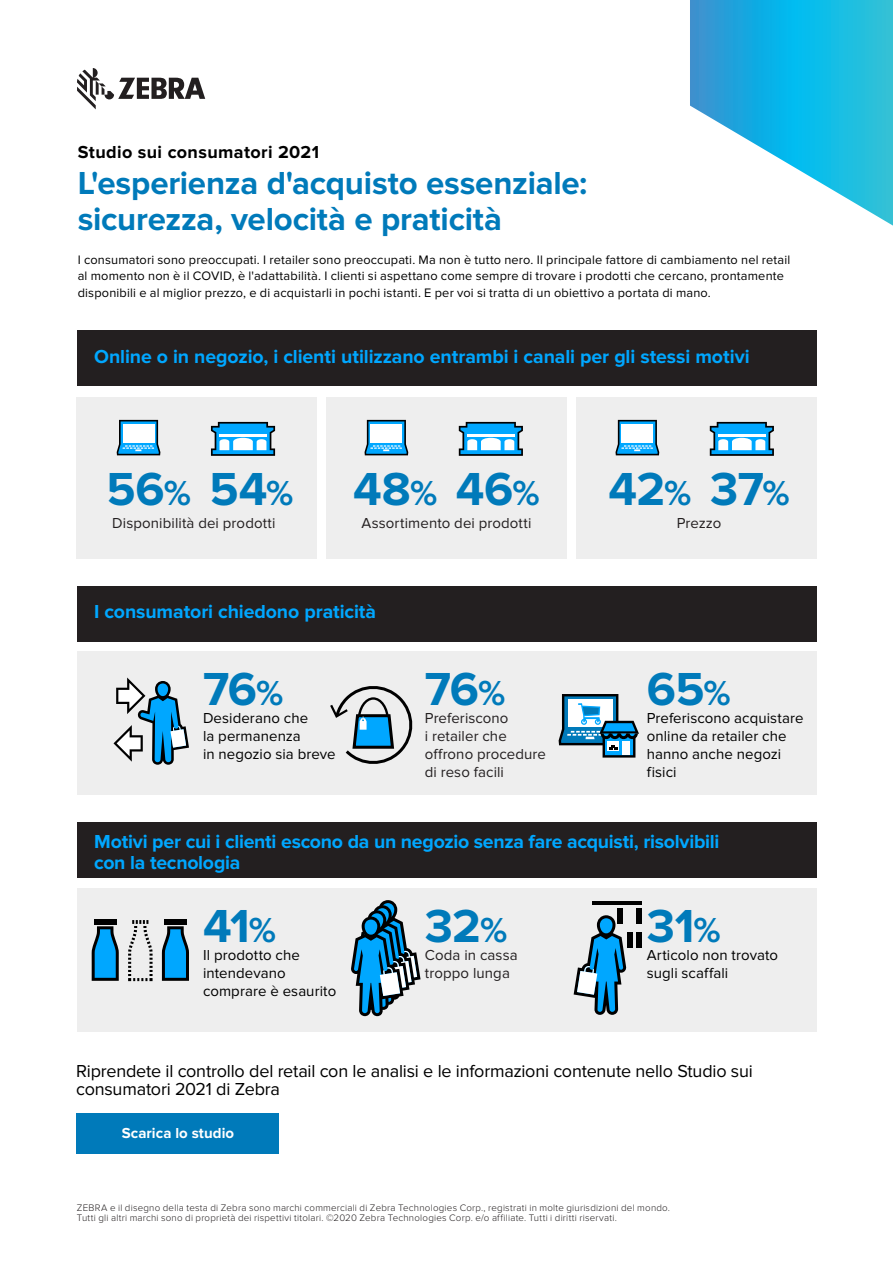
<style>
.page{position:relative;width:893px;height:1263px;background:#fff}
.page>*{position:absolute;margin:0;border:0;box-sizing:border-box;transform-origin:0 0}
.Body{font:700 48px "Proxima Nova";letter-spacing:-.01em;color:#007aba}
.Heading{font:700 33px/36px "Proxima Nova";letter-spacing:-.01em;color:#007aba}
.Heading-2{font:700 19.5px/21px "Proxima Nova";letter-spacing:-.005em;color:#00a7ff}
.Subhead-1{font:18px/18px "Proxima Nova";letter-spacing:-.01em;color:#000}
.Collateral_Type{font:700 18px "Proxima Nova";letter-spacing:.02em;color:#000}
.Body-2{font:15px/18px "Proxima Nova";letter-spacing:.005em;color:#000}
.Body-3{font:15px/18px "Proxima Nova";letter-spacing:.005em;color:#231f20}
.Bullets{font:700 15px "Proxima Nova";letter-spacing:.005em;color:#fff}
.Body-4{font:12.75px/16.5px "Proxima Nova";letter-spacing:.015em;color:#000}
.Legal-NALA{font:300 9.75px/10.5px "Proxima Nova";letter-spacing:.02em;color:#231f20}
.s1{font-size:36px}
</style>
<div class="page">
<svg style="left:77px;top:68px;width:128px;height:41px"></svg>
<div style="left:77px;top:330px;width:739px;height:56px;background:#231f20"></div>
<div style="left:77px;top:586px;width:739px;height:55px;background:#231f20"></div>
<div style="left:77px;top:822px;width:739px;height:56px;background:#231f20"></div>
<div style="left:77px;top:652px;width:739px;height:143px;background:#eee"></div>
<div style="left:77px;top:888px;width:739px;height:144px;background:#eee"></div>
<div style="left:77px;top:397px;width:240px;height:162px;background:#eee"></div>
<div style="left:326px;top:397px;width:241px;height:162px;background:#eee"></div>
<div style="left:576px;top:397px;width:240px;height:162px;background:#eee"></div>
<svg style="left:113px;top:677px;width:76px;height:88px"></svg>
<svg style="left:211px;top:422px;width:64px;height:34px;background:#4fa6d4"></svg>
<hr style="left:219px;top:434px;width:47px;height:2px;background:#fff">
<svg style="left:459px;top:422px;width:64px;height:34px;background:#50a6d4"></svg>
<hr style="left:467px;top:434px;width:47px;height:2px;background:#fff">
<svg style="left:710px;top:422px;width:64px;height:34px;background:#50a6d4"></svg>
<hr style="left:718px;top:434px;width:47px;height:2px;background:#fff">
<svg style="left:117px;top:420px;width:43px;height:35px;background:#82bbd9"></svg>
<svg style="left:365px;top:420px;width:43px;height:35px;background:#82bbd9"></svg>
<svg style="left:615px;top:420px;width:44px;height:35px;background:#84bcd9"></svg>
<svg style="left:330px;top:686px;width:83px;height:78px"></svg>
<svg style="left:559px;top:694px;width:80px;height:64px"></svg>
<div style="left:636px;top:908px;width:5px;height:16px;background:#000"></div>
<div style="left:636px;top:932px;width:5px;height:16px;background:#000"></div>
<div style="left:627px;top:932px;width:5px;height:16px;background:#000"></div>
<div style="left:618px;top:908px;width:5px;height:16px;background:#000"></div>
<hr style="left:592px;top:902px;width:49px;height:3px;background:#000">
<svg style="left:574px;top:915px;width:52px;height:100px"></svg>
<svg style="left:351px;top:900px;width:70px;height:116px"></svg>
<div style="left:94px;top:920px;width:22px;height:5px;background:#000"></div>
<svg style="left:92px;top:926px;width:27px;height:55px"></svg>
<div style="left:164px;top:920px;width:23px;height:5px;background:#000"></div>
<svg style="left:162px;top:926px;width:27px;height:55px"></svg>
<svg style="left:128px;top:920px;width:25px;height:61px"></svg>
<svg style="left:690px;top:0;width:203px;height:226px"></svg>
<div style="left:77px;top:1113px;width:202px;height:41px;background:#007aba"></div>
<p class="Collateral_Type" style="left:78px;top:142px;width:243px">Studio sui consumatori 2021</p>
<p class="Heading" style="left:78px;top:166px;width:511px">L'esperienza d'acquisto essenziale: sicurezza, velocità e praticità</p>
<p class="Body-4" style="left:78px;top:251px;width:714px">I consumatori sono preoccupati. I retailer sono preoccupati. Ma non è tutto nero. Il principale fattore di cambiamento nel retail al momento non è il COVID, è l'adattabilità. I clienti si aspettano come sempre di trovare i prodotti che cercano, prontamente disponibili e al miglior prezzo, e di acquistarli in pochi istanti. E per voi si tratta di un obiettivo a portata di mano.</p>
<p class="Heading-2" style="left:94px;top:346px;width:657px">Online o in negozio, i clienti utilizzano entrambi i canali per gli stessi motivi</p>
<p class="Body" style="left:107px;top:462px;width:188px">56<span class="s1">%</span> 54<span class="s1">%</span></p>
<p class="Body-3" style="left:112px;top:514px;width:165px">Disponibilità dei prodotti</p>
<p class="Body" style="left:353px;top:462px;width:188px">48<span class="s1">%</span> 46<span class="s1">%</span></p>
<p class="Body-3" style="left:361px;top:514px;width:171px">Assortimento dei prodotti</p>
<p class="Heading-2" style="left:94px;top:602px;width:284px">I consumatori chiedono praticità</p>
<p class="Body" style="left:203px;top:661px;width:82px">76<span class="s1">%</span></p>
<p class="Body-2" style="left:203px;top:709px;width:134px">Desiderano che<br>la permanenza<br>in negozio sia breve</p>
<p class="Body" style="left:425px;top:661px;width:82px">76<span class="s1">%</span></p>
<p class="Body-3" style="left:425px;top:709px;width:123px">Preferiscono<br>i retailer che offrono procedure di reso facili</p>
<p class="Body" style="left:608px;top:462px;width:183px">42<span class="s1">%</span> 37<span class="s1">%</span></p>
<p class="Body-3" style="left:677px;top:514px;width:46px">Prezzo</p>
<p class="Body" style="left:647px;top:661px;width:86px">65<span class="s1">%</span></p>
<p class="Body-2" style="left:647px;top:709px;width:158px">Preferiscono acquistare online da retailer che hanno anche negozi fisici</p>
<p class="Heading-2" style="left:94px;top:832px;width:627px">Motivi per cui i clienti escono da un negozio senza fare acquisti, risolvibili con la tecnologia</p>
<p class="Body" style="left:203px;top:898px;width:75px">41<span class="s1">%</span></p>
<p class="Body-2" style="left:203px;top:946px;width:135px">Il prodotto che intendevano comprare è esaurito</p>
<p class="Body" style="left:425px;top:898px;width:84px">32<span class="s1">%</span></p>
<p class="Body-3" style="left:425px;top:946px;width:94px">Coda in cassa troppo lunga</p>
<p class="Body" style="left:647px;top:898px;width:76px">31<span class="s1">%</span></p>
<p class="Body-2" style="left:647px;top:946px;width:133px">Articolo non trovato sugli scaffali</p>
<p class="Subhead-1" style="left:76px;top:1062px;width:678px">Riprendete il controllo del retail con le analisi e le informazioni contenute nello Studio sui consumatori 2021 di Zebra</p>
<p class="Bullets" style="left:122px;top:1124px;width:114px">Scarica lo studio</p>
<p class="Legal-NALA" style="left:77px;top:1202px;width:595px">ZEBRA e il disegno della testa di Zebra sono marchi commerciali di Zebra Technologies Corp., registrati in molte giurisdizioni del mondo.<br>Tutti gli altri marchi sono di proprietà dei rispettivi titolari. ©2020 Zebra Technologies Corp. e/o affiliate. Tutti i diritti riservati.</p>
</div>
